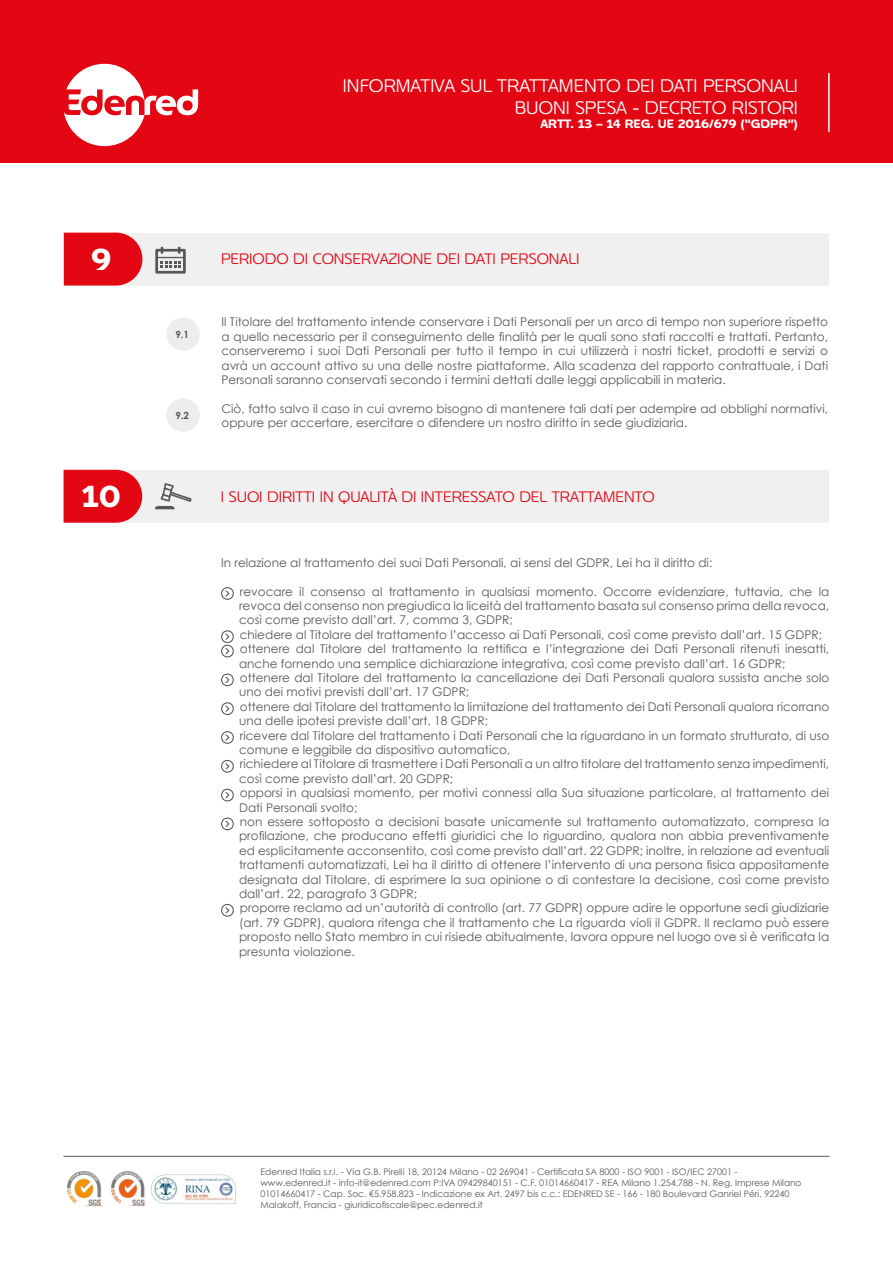
<style>
.page{position:relative;width:893px;height:1263px;background:#fff}
.page>*{position:absolute;margin:0;border:0;box-sizing:border-box;transform-origin:0 0}
.t1{font:700 30px "Edenred";color:#fff}
.t2{font:300 18px/21.6px "Edenred";color:#fff;text-align:right}
.t3{font:300 15px "Edenred";color:#e30613}
.t4{font:12px/14.4px "Century Gothic";color:#575756}
.t5{font:700 12px "Edenred";color:#fff}
.t6{font:700 9.75px "Century Gothic";color:#575756}
.t7{font:9px/10.8px "Century Gothic";color:#575756}
</style>
<div class="page">
<div style="left:0;top:0;width:893px;height:163px;background:#e30613"></div>
<img style="left:150px;top:1174px;width:86px;height:30px">
<img style="left:68px;top:1172px;width:35px;height:34px">
<img style="left:111px;top:1172px;width:34px;height:34px">
<svg style="left:64px;top:64px;width:134px;height:82px"></svg>
<hr style="left:64px;top:1156px;width:765px;height:1px;background:#575756">
<hr style="left:828px;top:74px;width:2px;height:57px;background:#fff">
<div style="left:64px;top:233px;width:765px;height:53px;background:#f0f0f0"></div>
<svg style="left:64px;top:233px;width:78px;height:53px;background:#e31723"></svg>
<div style="left:166px;top:317px;width:34px;height:34px;background:#ededed;border-radius:50%"></div>
<div style="left:166px;top:398px;width:34px;height:34px;background:#ededed;border-radius:50%"></div>
<svg style="left:155px;top:247px;width:31px;height:27px"></svg>
<div style="left:64px;top:470px;width:765px;height:53px;background:#f0f0f0"></div>
<svg style="left:64px;top:470px;width:78px;height:53px;background:#e31723"></svg>
<svg style="left:221px;top:587px;width:13px;height:13px"></svg>
<svg style="left:221px;top:630px;width:13px;height:27px"></svg>
<svg style="left:221px;top:673px;width:13px;height:13px"></svg>
<svg style="left:221px;top:702px;width:13px;height:13px"></svg>
<svg style="left:221px;top:731px;width:13px;height:13px"></svg>
<svg style="left:221px;top:760px;width:13px;height:13px"></svg>
<svg style="left:221px;top:789px;width:13px;height:12px"></svg>
<svg style="left:221px;top:817px;width:13px;height:13px"></svg>
<svg style="left:221px;top:904px;width:13px;height:13px"></svg>
<svg style="left:155px;top:483px;width:37px;height:26px"></svg>
<h2 class="t2" style="left:343px;top:75px;width:456px">INFORMATIVA SUL TRATTAMENTO DEI DATI PERSONALI<br>BUONI SPESA - DECRETO RISTORI</h2>
<p class="t5" style="left:540px;top:116px;width:259px">ARTT. 13 – 14 REG. UE 2016/679 (“GDPR”)</p>
<h1 class="t1" style="left:91px;top:239px;width:22px">9</h1>
<p class="t3" style="left:221px;top:249px;width:360px">PERIODO DI CONSERVAZIONE DEI DATI PERSONALI</p>
<p class="t6" style="left:175px;top:327px;width:15px">9.1</p>
<p class="t6" style="left:175px;top:408px;width:15px">9.2</p>
<p class="t4" style="left:221px;top:315px;width:608px;text-align:justify">Il Titolare del trattamento intende conservare i Dati Personali per un arco di tempo non superiore rispetto a quello necessario per il conseguimento delle finalità per le quali sono stati raccolti e trattati. Pertanto, conserveremo i suoi Dati Personali per tutto il tempo in cui utilizzerà i nostri ticket, prodotti e servizi o avrà un account attivo su una delle nostre piattaforme. Alla scadenza del rapporto contrattuale, i Dati Personali saranno conservati secondo i termini dettati dalle leggi applicabili in materia.</p>
<p class="t4" style="left:221px;top:401px;width:608px">Ciò, fatto salvo il caso in cui avremo bisogno di mantenere tali dati per adempire ad obblighi normativi, oppure per accertare, esercitare o difendere un nostro diritto in sede giudiziaria.</p>
<h1 class="t1" style="left:82px;top:476px;width:40px">10</h1>
<p class="t3" style="left:221px;top:486px;width:435px">I SUOI DIRITTI IN QUALITÀ DI INTERESSATO DEL TRATTAMENTO</p>
<p class="t4" style="left:221px;top:555px;width:493px">In relazione al trattamento dei suoi Dati Personali, ai sensi del GDPR, Lei ha il diritto di:</p>
<p class="t4" style="left:239px;top:584px;width:592px">revocare il consenso al trattamento in qualsiasi momento. Occorre evidenziare, tuttavia, che la revoca del consenso non pregiudica la liceità del trattamento basata sul consenso prima della revoca, così come previsto dall’art. 7, comma 3, GDPR;<br>chiedere al Titolare del trattamento l’accesso ai Dati Personali, così come previsto dall’art. 15 GDPR; ottenere dal Titolare del trattamento la rettifica e l’integrazione dei Dati Personali ritenuti inesatti, anche fornendo una semplice dichiarazione integrativa, così come previsto dall’art. 16 GDPR; ottenere dal Titolare del trattamento la cancellazione dei Dati Personali qualora sussista anche solo uno dei motivi previsti dall’art. 17 GDPR;<br>ottenere dal Titolare del trattamento la limitazione del trattamento dei Dati Personali qualora ricorrano una delle ipotesi previste dall’art. 18 GDPR;<br>ricevere dal Titolare del trattamento i Dati Personali che la riguardano in un formato strutturato, di uso comune e leggibile da dispositivo automatico,<br>richiedere al Titolare di trasmettere i Dati Personali a un altro titolare del trattamento senza impedimenti, così come previsto dall’art. 20 GDPR;<br>opporsi in qualsiasi momento, per motivi connessi alla Sua situazione particolare, al trattamento dei Dati Personali svolto;<br>non essere sottoposto a decisioni basate unicamente sul trattamento automatizzato, compresa la profilazione, che producano effetti giuridici che lo riguardino, qualora non abbia preventivamente ed esplicitamente acconsentito, così come previsto dall’art. 22 GDPR; inoltre, in relazione ad eventuali trattamenti automatizzati, Lei ha il diritto di ottenere l’intervento di una persona fisica appositamente designata dal Titolare, di esprimere la sua opinione o di contestare la decisione, così come previsto dall’art. 22, paragrafo 3 GDPR;<br>proporre reclamo ad un’autorità di controllo (art. 77 GDPR) oppure adire le opportune sedi giudiziarie (art. 79 GDPR), qualora ritenga che il trattamento che La riguarda violi il GDPR. Il reclamo può essere proposto nello Stato membro in cui risiede abitualmente, lavora oppure nel luogo ove si è verificata la presunta violazione.</p>
<p class="t7" style="left:260px;top:1166px;width:543px">Edenred Italia s.r.l. - Via G.B. Pirelli 18, 20124 Milano - 02 269041 - Certificata SA 8000 - ISO 9001 - ISO/IEC 27001 - www.edenred.it - info-it@edenred.com P:IVA 09429840151 - C.F. 01014660417 - REA Milano 1.254.788 - N. Reg. Imprese Milano 01014660417 - Cap. Soc. €5.958.823 - Indicazione ex Art. 2497 bis c.c.: EDENRED SE - 166 - 180 Boulevard Ganriel Péri, 92240<br>Malakoff, Francia - giuridicofiscale@pec.edenred.it</p>
</div>
